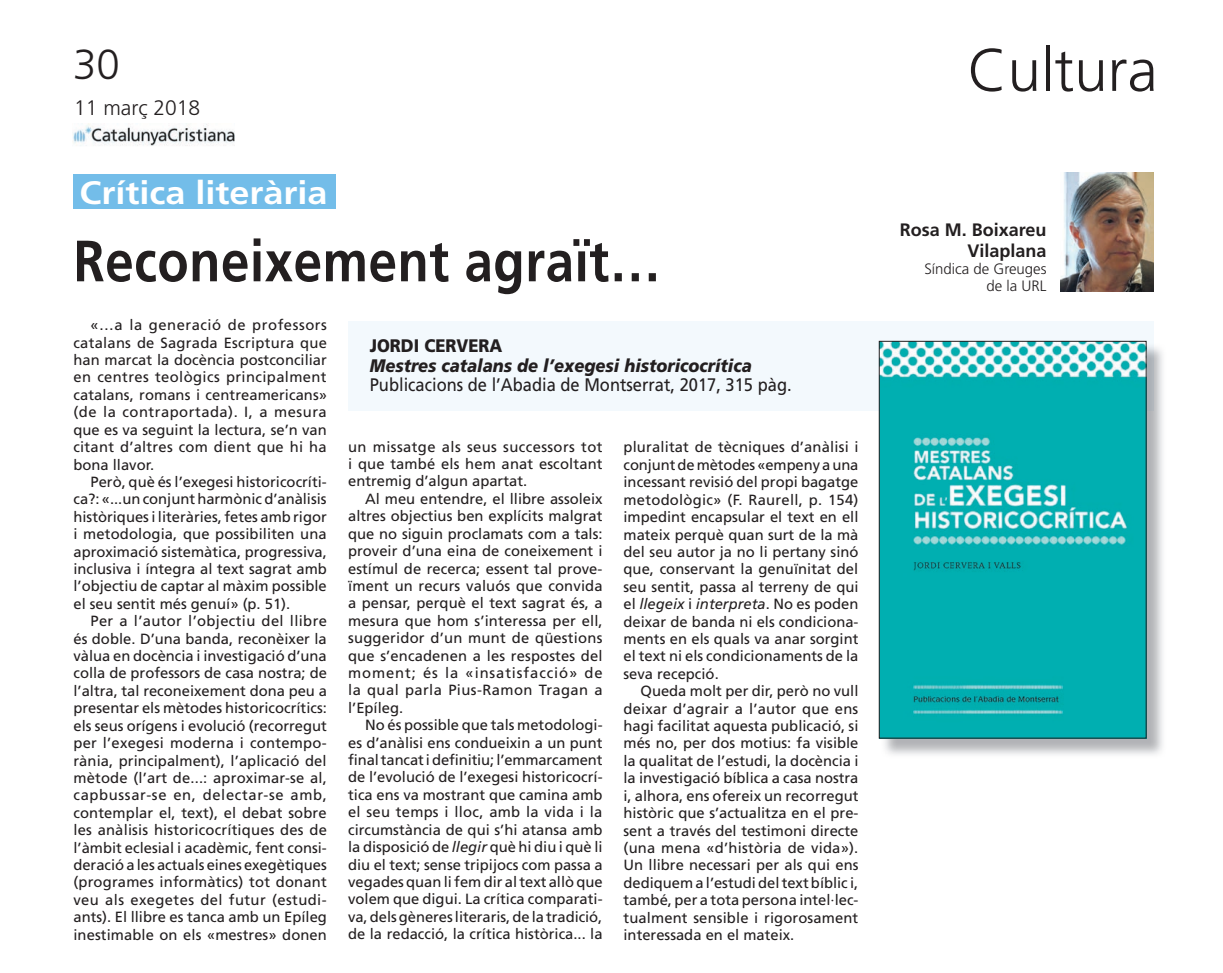
<style>
.page{position:relative;width:1223px;height:973px;background:#fff}
.page>*{position:absolute;margin:0;border:0;box-sizing:border-box;transform-origin:0 0}
.t1{font:300 60px "Frutiger";color:#231f20}
.t2{font:700 58.2px "Frutiger";letter-spacing:.01em;color:#231f20;scale:.88 1}
.t3{font:300 42px "Frutiger";color:#231f20}
.t4{font:700 32.4px "Frutiger";color:#fff;scale:1.11 1}
.t5{font:300 21px "Frutiger";color:#231f20}
.t6{font:18.15px "Frutiger";color:#231f20;scale:.91 1}
.t7{font:italic 900 18.15px "Frutiger";color:#231f20;scale:.91 1}
.t8{font:900 18.15px "Frutiger";color:#231f20;scale:.91 1}
.t9{font:700 18px/21px "Frutiger";color:#231f20;text-align:right}
.t10{font:300 15px/17px "Frutiger";color:#231f20;text-align:right}
.t11{font:14.85px/17.4px "Frutiger";color:#231f20;text-align:justify}
.s1{font-style:italic}
</style>
<div class="page">
<img style="left:1060px;top:172px;width:94px;height:119px">
<img style="left:73px;top:123px;width:162px;height:23px">
<div style="left:73px;top:174px;width:263px;height:35px;background:#73bde9"></div>
<div style="left:348px;top:321px;width:805px;height:89px;background:#f3f9fd"></div>
<img style="left:881px;top:343px;width:282px;height:412px">
<img style="left:1146px;top:343px;width:7px;height:67px">
<img style="left:881px;top:343px;width:263px;height:393px">
<div style="left:879px;top:341px;width:267px;height:397px;border:1px solid #231f20"></div>
<h3 class="t3" style="left:73px;top:41px;width:48px">30</h3>
<h3 class="t5" style="left:74px;top:96px;width:128px">11 març 2018</h3>
<h3 class="t4" style="left:79px;top:174px;width:225px">Crítica literària</h3>
<h2 class="t2" style="left:73px;top:227px;width:669px">Reconeixement agraït…</h2>
<p class="t11" style="left:73px;top:316px;width:255px;text-indent:17px">«…a la generació de professors catalans de Sagrada Escriptura que han marcat la docència postconciliar en centres teològics principalment catalans, romans i centreamericans» (de la contraportada). I, a mesura que es va seguint la lectura, se’n van citant d’altres com dient que hi ha bona llavor.</p>
<p class="t11" style="left:73px;top:473px;width:255px;text-indent:17px">Però, què és l’exegesi historicocríti&shy;ca?: «...un conjunt harmònic d’anàlisis històriques i literàries, fetes amb rigor i metodologia, que possibiliten una aproximació sistemàtica, progressiva, inclusiva i íntegra al text sagrat amb l’objectiu de captar al màxim possible el seu sentit més genuí» (p. 51).</p>
<p class="t11" style="left:73px;top:612px;width:255px;text-indent:17px">Per a l’autor l’objectiu del llibre és doble. D’una banda, reconèixer la vàlua en docència i investigació d’una colla de professors de casa nostra; de l’altra, tal reconeixement dona peu a presentar els mètodes historicocrítics: els seus orígens i evolució (recorregut per l’exegesi moderna i contempo&shy;rània, principalment), l’aplicació del mètode (l’art de...: aproximar-se al, capbussar-se en, delectar-se amb, contemplar el, text), el debat sobre les anàlisis historicocrítiques des de l’àmbit eclesial i acadèmic, fent consi&shy;deració a les actuals eines exegètiques (programes informàtics) tot donant veu als exegetes del futur (estudi&shy;ants). El llibre es tanca amb un Epíleg inestimable on els «mestres» donen</p>
<p class="t8" style="left:370px;top:335px;width:147px">JORDI CERVERA</p>
<p class="t7" style="left:370px;top:355px;width:421px">Mestres catalans de l’exegesi historicocrítica</p>
<p class="t6" style="left:370px;top:374px;width:465px">Publicacions de l’Abadia de Montserrat, 2017, 315 pàg.</p>
<p class="t11" style="left:348px;top:438px;width:256px">un missatge als seus successors tot i que també els hem anat escoltant entremig d’algun apartat.</p>
<p class="t11" style="left:348px;top:490px;width:256px;text-indent:17px">Al meu entendre, el llibre assoleix altres objectius ben explícits malgrat que no siguin proclamats com a tals: proveir d’una eina de coneixement i estímul de recerca; essent tal prove&shy;ïment un recurs valuós que convida a pensar, perquè el text sagrat és, a mesura que hom s’interessa per ell, suggeridor d’un munt de qüestions que s’encadenen a les respostes del moment; és la «insatisfacció» de la qual parla Pius-Ramon Tragan a l’Epíleg.</p>
<p class="t11" style="left:348px;top:716px;width:256px;text-indent:17px">No és possible que tals metodologi&shy;es d’anàlisi ens condueixin a un punt final tancat i definitiu; l’emmarcament de l’evolució de l’exegesi historicocrí&shy;tica ens va mostrant que camina amb el seu temps i lloc, amb la vida i la circumstància de qui s’hi atansa amb la disposició de <span class="s1">llegir</span> què hi diu i què li diu el text; sense tripijocs com passa a vegades quan li fem dir al text allò que volem que digui. La crítica comparati&shy;va, dels gèneres literaris, de la tradició, de la redacció, la crítica històrica... la</p>
<p class="t11" style="left:623px;top:439px;width:237px">pluralitat de tècniques d’anàlisi i conjunt de mètodes «empeny a una incessant revisió del propi bagatge metodològic» (F. Raurell, p. 154) impedint encapsular el text en ell mateix perquè quan surt de la mà del seu autor ja no li pertany sinó que, conservant la genuïnitat del seu sentit, passa al terreny de qui el <span class="s1">llegeix</span> i <span class="s1">interpreta</span>. No es poden deixar de banda ni els condiciona&shy;ments en els quals va anar sorgint el text ni els condicionaments de la seva recepció.</p>
<p class="t11" style="left:623px;top:682px;width:236px;text-indent:17px">Queda molt per dir, però no vull deixar d’agrair a l’autor que ens hagi facilitat aquesta publicació, si més no, per dos motius: fa visible la qualitat de l’estudi, la docència i la investigació bíblica a casa nostra i, alhora, ens ofereix un recorregut històric que s’actualitza en el pre&shy;sent a través del testimoni directe (una mena «d’història de vida»).<br>Un llibre necessari per als qui ens dediquem a l’estudi del text bíblic i, també, per a tota persona intel·lec&shy;tualment sensible i rigorosament interessada en el mateix.</p>
<h1 class="t1" style="left:967px;top:36px;width:192px">Cultura</h1>
<p class="t9" style="left:900px;top:220px;width:148px">Rosa M. Boixareu<br>Vilaplana</p>
<p class="t10" style="left:924px;top:261px;width:124px">Síndica de Greuges de la URL</p>
</div>
